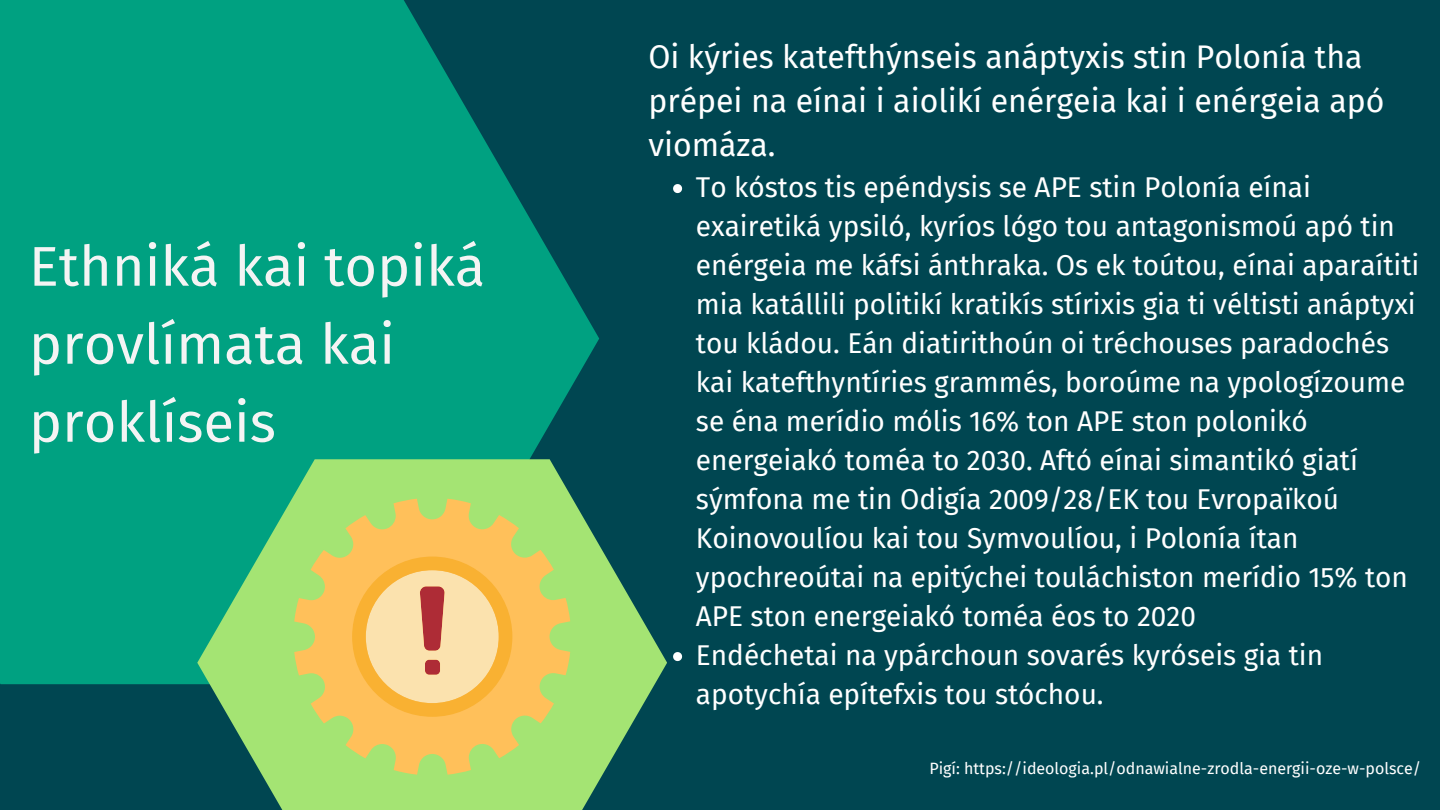
<style>
.page{position:relative;width:1440px;height:810px;background:#004651}
.page>*{position:absolute;margin:0;border:0;box-sizing:border-box;transform-origin:0 0}
.t1{font:56px/78px "Fira Sans";color:#f4f4f4}
.t2{font:32px/44.2px "Fira Sans";color:#fff}
.t3{font:28px/39px "Fira Sans";color:#fff}
.t4{font:16px "Fira Sans";color:#fff}
</style>
<div class="page">
<svg style="left:673px;top:184px;width:9px;height:9px"></svg>
<svg style="left:673px;top:652px;width:9px;height:9px"></svg>
<svg style="left:0;top:0;width:599px;height:684px;background:#00967b"></svg>
<svg style="left:197px;top:459px;width:470px;height:351px;fill:#a4e473"></svg>
<svg style="left:294px;top:499px;width:276px;height:276px;background:#d4d065"></svg>
<svg style="left:352px;top:557px;width:160px;height:160px;background:#f6c476"></svg>
<h1 class="t1" style="left:29px;top:228px;width:458px">Ethniká kai topiká provlímata kai proklíseis</h1>
<p class="t2" style="left:648px;top:35px;width:734px">Oi kýries katefthýnseis anáptyxis stin Polonía tha prépei na eínai i aiolikí enérgeia kai i enérgeia apó viomáza.</p>
<p class="t3" style="left:696px;top:168px;width:725px">To kóstos tis epéndysis se APE stin Polonía eínai exairetiká ypsiló, kyríos lógo tou antagonismoú apó tin enérgeia me káfsi ánthraka. Os ek toútou, eínai aparaítiti mia katállili politikí kratikís stírixis gia ti véltisti anáptyxi tou kládou. Eán diatirithoún oi tréchouses paradochés kai katefthyntíries grammés, boroúme na ypologízoume se éna merídio mólis 16% ton APE ston polonikó energeiakó toméa to 2030. Aftó eínai simantikó giatí sýmfona me tin Odigía 2009/28/EK tou Evropaïkoú Koinovoulíou kai tou Symvoulíou, i Polonía ítan ypochreoútai na epitýchei touláchiston merídio 15% ton APE ston energeiakó toméa éos to 2020<br>Endéchetai na ypárchoun sovarés kyróseis gia tin apotychía epítefxis tou stóchou.</p>
<p class="t4" style="left:929px;top:759px;width:487px">Pigí: https://ideologia.pl/odnawialne-zrodla-energii-oze-w-polsce/</p>
</div>
